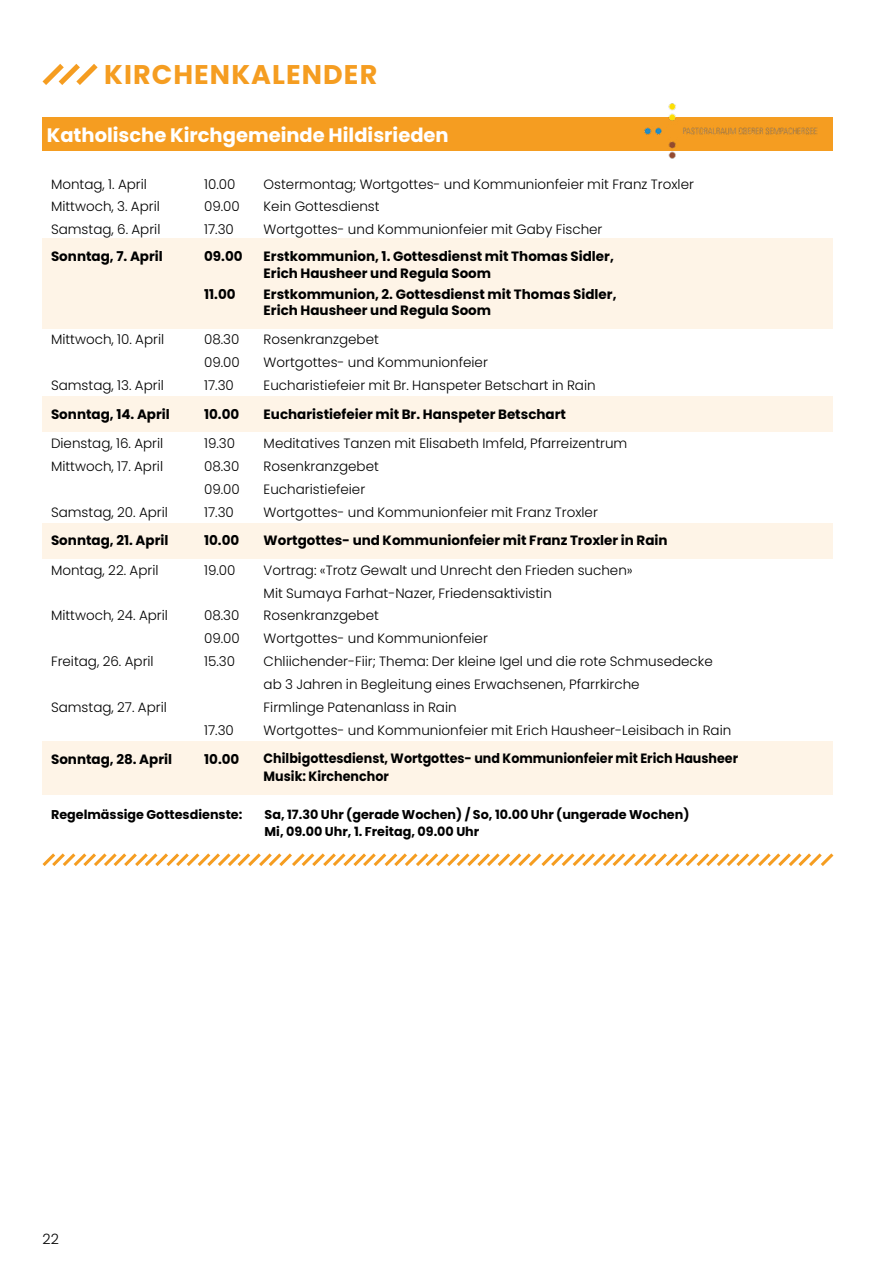
<style>
.page{position:relative;width:893px;height:1263px;background:#fff}
.page>*{position:absolute;margin:0;border:0;box-sizing:border-box;transform-origin:0 0}
.t1{font:700 27px "Poppins";letter-spacing:.04em;color:#f59d21}
.t2{font:700 19.5px "Poppins";color:#fff}
.t3{font:300 14.25px "Poppins";color:#000}
.t4{font:300 13.5px/23px "Poppins";color:#000}
.t5{font:700 13.5px/16.5px "Poppins";color:#000}
.t6{font:700 13.5px/18px "Poppins";color:#000;scale:.94 1}
.t7{font:700 12.75px/16.5px "Poppins";color:#000}
</style>
<div class="page">
<svg style="left:43px;top:64px;width:55px;height:21px"></svg>
<svg style="left:43px;top:853px;width:790px;height:13px"></svg>
<div style="left:43px;top:118px;width:790px;height:33px;background:#f59d21"></div>
<img style="left:643px;top:103px;width:174px;height:56px">
<div style="left:43px;top:239px;width:790px;height:52px;background:#fef4e7"></div>
<div style="left:43px;top:276px;width:790px;height:52px;background:#fef4e7"></div>
<div style="left:43px;top:396px;width:790px;height:36px;background:#fef4e7"></div>
<div style="left:43px;top:523px;width:790px;height:36px;background:#fef4e7"></div>
<div style="left:43px;top:741px;width:790px;height:54px;background:#fef4e7"></div>
<h1 class="t1" style="left:104px;top:59px;width:275px">KIRCHENKALENDER</h1>
<h2 class="t2" style="left:47px;top:124px;width:403px">Katholische Kirchgemeinde Hildisrieden</h2>
<p class="t4" style="left:51px;top:172px;width:97px">Montag, 1. April</p>
<p class="t4" style="left:204px;top:172px;width:33px">10.00</p>
<p class="t4" style="left:264px;top:172px;width:432px">Ostermontag; Wortgottes- und Kommunionfeier mit Franz Troxler</p>
<p class="t4" style="left:51px;top:195px;width:110px">Mittwoch, 3. April</p>
<p class="t4" style="left:204px;top:195px;width:37px">09.00</p>
<p class="t4" style="left:264px;top:195px;width:117px">Kein Gottesdienst</p>
<p class="t4" style="left:51px;top:218px;width:111px">Samstag, 6. April</p>
<p class="t4" style="left:204px;top:218px;width:31px">17.30</p>
<p class="t4" style="left:264px;top:218px;width:340px">Wortgottes- und Kommunionfeier mit Gaby Fischer</p>
<p class="t5" style="left:51px;top:249px;width:113px">Sonntag, 7. April</p>
<p class="t5" style="left:204px;top:249px;width:40px">09.00</p>
<p class="t5" style="left:264px;top:249px;width:352px">Erstkommunion, 1. Gottesdienst mit Thomas Sidler,<br>Erich Hausheer und Regula Soom</p>
<p class="t5" style="left:204px;top:286px;width:33px">11.00</p>
<p class="t5" style="left:264px;top:286px;width:354px">Erstkommunion, 2. Gottesdienst mit Thomas Sidler,<br>Erich Hausheer und Regula Soom</p>
<p class="t4" style="left:51px;top:328px;width:115px">Mittwoch, 10. April</p>
<p class="t4" style="left:204px;top:328px;width:37px">08.30</p>
<p class="t4" style="left:264px;top:328px;width:117px">Rosenkranzgebet</p>
<p class="t4" style="left:204px;top:351px;width:37px">09.00</p>
<p class="t4" style="left:264px;top:351px;width:226px">Wortgottes- und Kommunionfeier</p>
<p class="t4" style="left:51px;top:374px;width:114px">Samstag, 13. April</p>
<p class="t4" style="left:204px;top:374px;width:31px">17.30</p>
<p class="t4" style="left:264px;top:374px;width:334px">Eucharistiefeier mit Br. Hanspeter Betschart in Rain</p>
<p class="t5" style="left:51px;top:406px;width:120px">Sonntag, 14. April</p>
<p class="t5" style="left:204px;top:406px;width:37px">10.00</p>
<p class="t5" style="left:264px;top:406px;width:304px">Eucharistiefeier mit Br. Hanspeter Betschart</p>
<p class="t4" style="left:51px;top:432px;width:114px">Dienstag, 16. April</p>
<p class="t4" style="left:204px;top:432px;width:33px">19.30</p>
<p class="t4" style="left:264px;top:432px;width:365px">Meditatives Tanzen mit Elisabeth Imfeld, Pfarreizentrum</p>
<p class="t4" style="left:51px;top:455px;width:114px">Mittwoch, 17. April</p>
<p class="t4" style="left:204px;top:455px;width:37px">08.30</p>
<p class="t4" style="left:264px;top:455px;width:117px">Rosenkranzgebet</p>
<p class="t4" style="left:204px;top:478px;width:37px">09.00</p>
<p class="t4" style="left:264px;top:478px;width:103px">Eucharistiefeier</p>
<p class="t4" style="left:51px;top:501px;width:119px">Samstag, 20. April</p>
<p class="t4" style="left:204px;top:501px;width:31px">17.30</p>
<p class="t4" style="left:264px;top:501px;width:336px">Wortgottes- und Kommunionfeier mit Franz Troxler</p>
<p class="t5" style="left:51px;top:532px;width:119px">Sonntag, 21. April</p>
<p class="t5" style="left:204px;top:532px;width:37px">10.00</p>
<p class="t5" style="left:264px;top:532px;width:406px">Wortgottes- und Kommunionfeier mit Franz Troxler in Rain</p>
<p class="t4" style="left:51px;top:558px;width:109px">Montag, 22. April</p>
<p class="t4" style="left:204px;top:558px;width:33px">19.00</p>
<p class="t4" style="left:264px;top:558px;width:371px">Vortrag: «Trotz Gewalt und Unrecht den Frieden suchen»<br>Mit Sumaya Farhat-Nazer, Friedensaktivistin</p>
<p class="t4" style="left:51px;top:604px;width:118px">Mittwoch, 24. April</p>
<p class="t4" style="left:204px;top:604px;width:37px">08.30</p>
<p class="t4" style="left:264px;top:604px;width:117px">Rosenkranzgebet</p>
<p class="t4" style="left:204px;top:627px;width:37px">09.00</p>
<p class="t4" style="left:264px;top:627px;width:226px">Wortgottes- und Kommunionfeier</p>
<p class="t4" style="left:51px;top:650px;width:104px">Freitag, 26. April</p>
<p class="t4" style="left:204px;top:650px;width:32px">15.30</p>
<p class="t4" style="left:264px;top:650px;width:451px">Chliichender-Fiir; Thema: Der kleine Igel und die rote Schmusedecke ab 3 Jahren in Begleitung eines Erwachsenen, Pfarrkirche</p>
<p class="t4" style="left:51px;top:696px;width:117px">Samstag, 27. April</p>
<p class="t4" style="left:264px;top:696px;width:195px">Firmlinge Patenanlass in Rain</p>
<p class="t4" style="left:204px;top:719px;width:31px">17.30</p>
<p class="t4" style="left:264px;top:719px;width:469px">Wortgottes- und Kommunionfeier mit Erich Hausheer-Leisibach in Rain</p>
<p class="t5" style="left:51px;top:750px;width:123px">Sonntag, 28. April</p>
<p class="t5" style="left:204px;top:750px;width:37px">10.00</p>
<p class="t6" style="left:264px;top:750px;width:506px">Chilbigottesdienst, Wortgottes- und Kommunionfeier mit Erich Hausheer<br>Musik: Kirchenchor</p>
<p class="t7" style="left:51px;top:806px;width:193px">Regelmässige Gottesdienste:</p>
<p class="t7" style="left:265px;top:806px;width:426px">Sa, 17.30 Uhr (gerade Wochen) / So, 10.00 Uhr (ungerade Wochen)<br>Mi, 09.00 Uhr, 1. Freitag, 09.00 Uhr</p>
<p class="t3" style="left:43px;top:1231px;width:18px">22</p>
</div>
